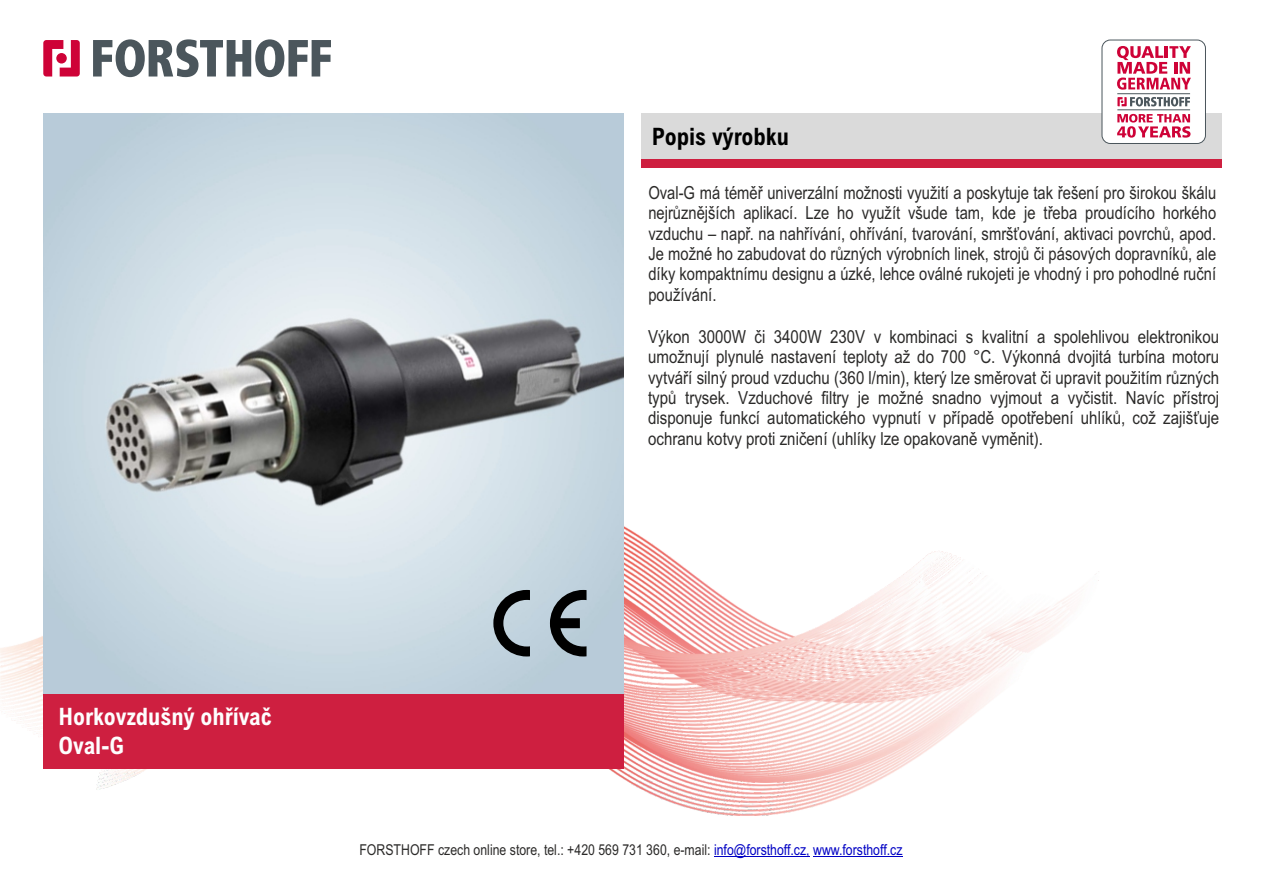
<style>
.page{position:relative;width:1263px;height:893px;background:#fff}
.page>*{position:absolute;margin:0;border:0;box-sizing:border-box;transform-origin:0 0}
.t1{font:700 24px/29.1px "Arial Nova Cond";color:#fefefe}
.t2{font:700 24px "Arial Nova Cond";color:#000}
.t3{font:18px/20.4px "Arial Narrow";color:#2b2a29;text-align:justify}
.t4{font:15px "Arial Narrow";color:#2b2a29}
.s1{color:#0000c4}
</style>
<div class="page">
<img style="left:0;top:526px;width:1099px;height:290px">
<div style="left:641px;top:113px;width:581px;height:46px;background:#dadada"></div>
<div style="left:1102px;top:40px;width:103px;height:103px;background:#fff;border-radius:8px"></div>
<div style="left:1102px;top:40px;width:104px;height:104px;border:1px solid #4b565c;border-radius:8px"></div>
<svg style="left:1117px;top:97px;width:73px;height:9px"></svg>
<svg style="left:1117px;top:46px;width:74px;height:44px"></svg>
<hr style="left:1117px;top:93px;width:73px;height:1px;background:#4b565c">
<hr style="left:1117px;top:110px;width:73px;height:1px;background:#4b565c">
<svg style="left:1117px;top:114px;width:73px;height:24px"></svg>
<svg style="left:93px;top:39px;width:238px;height:38px"></svg>
<svg style="left:43px;top:40px;width:37px;height:37px"></svg>
<div style="left:641px;top:159px;width:581px;height:9px;background:#ce1f40"></div>
<hr style="left:714px;top:856px;width:96px;height:1px;background:#0000c4">
<hr style="left:813px;top:856px;width:89px;height:1px;background:#0000c4">
<div style="left:43px;top:694px;width:581px;height:74px;background:#ce1f40"></div>
<img style="left:43px;top:113px;width:581px;height:581px">
<svg style="left:493px;top:590px;width:37px;height:66px"></svg>
<svg style="left:550px;top:590px;width:36px;height:66px"></svg>
<h1 class="t2" style="left:652px;top:127px;width:139px">Popis výrobku</h1>
<p class="t3" style="left:648px;top:184px;width:569px">Oval-G má téměř univerzální možnosti využití a poskytuje tak řešení pro širokou škálu nejrůznějších aplikací. Lze ho využít všude tam, kde je třeba proudícího horkého vzduchu – např. na nahřívání, ohřívání, tvarování, smršťování, aktivaci povrchů, apod.<br>Je možné ho zabudovat do různých výrobních linek, strojů či pásových dopravníků, ale díky kompaktnímu designu a úzké, lehce oválné rukojeti je vhodný i pro pohodlné ruční používání.</p>
<p class="t3" style="left:648px;top:328px;width:573px">Výkon 3000W či 3400W 230V v kombinaci s kvalitní a spolehlivou elektronikou umožnují plynulé nastavení teploty až do 700 °C. Výkonná dvojitá turbína motoru vytváří silný proud vzduchu (360 l/min), který lze směrovat či upravit použitím různých typů trysek. Vzduchové filtry je možné snadno vyjmout a vyčistit. Navíc přístroj disponuje funkcí automatického vypnutí v případě opotřebení uhlíků, což zajišťuje ochranu kotvy proti zničení (uhlíky lze opakovaně vyměnit).</p>
<h1 class="t1" style="left:58px;top:704px;width:215px">Horkovzdušný ohřívač<br>Oval-G</h1>
<p class="t4" style="left:359px;top:844px;width:544px">FORSTHOFF czech online store, tel.: +420 569 731 360, e-mail: <span class="s1">info@forsthoff.cz, www.forsthoff.cz</span></p>
</div>
